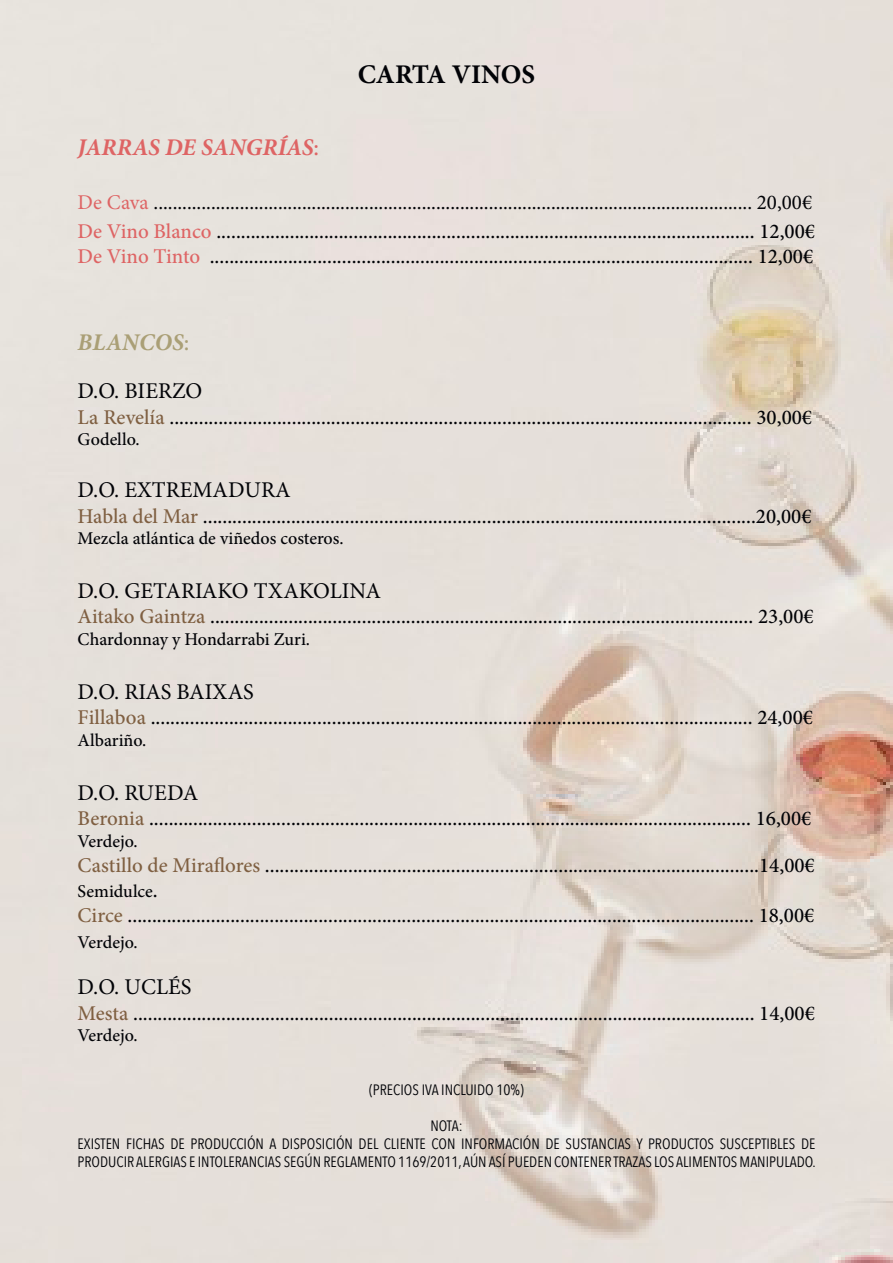
<style>
.page{position:relative;width:893px;height:1263px;background:#fff}
.page>*{position:absolute;margin:0;border:0;box-sizing:border-box;transform-origin:0 0}
.t1{font:700 27px "Minion Pro";color:#010206}
.t2{font:italic 700 24px "Minion Pro";color:#de6464}
.t3{font:italic 700 24px "Minion Pro";color:#aa9f76}
.t4{font:22.5px "Minion Pro";color:#010206}
.t5{font:500 21px "Minion Pro";color:#010206}
.t6{font:21px "Minion Pro";color:#010206}
.t7{font:500 18px "Minion Pro";color:#010206}
.t8{font:15px/18px "Avenir Next Condensed";color:#010206}
.s1{font-weight:500;font-style:normal}
.s2{color:#de6464}
.s3{color:#7f5f41}
.s4{font-size:21px}
</style>
<div class="page">
<img style="left:0;top:0;width:893px;height:1263px">
<p class="t1" style="left:358px;top:56px;width:179px">CARTA VINOS</p>
<p class="t2" style="left:78px;top:131px;width:243px">JARRAS DE SANGRÍAS<span class="s1">:</span></p>
<p class="t6" style="left:78px;top:189px;width:736px"><span class="s2">De Cava</span> ............................................................................................................................. 20,00€</p>
<p class="t5" style="left:78px;top:217px;width:739px"><span class="s2">De Vino Blanco</span> .............................................................................................................. 12,00€</p>
<p class="t5" style="left:78px;top:243px;width:737px"><span class="s2">De Vino Tinto</span> ............................................................................................................... 12,00€</p>
<p class="t3" style="left:78px;top:325px;width:113px">BLANCOS<span class="s1">:</span></p>
<p class="t4" style="left:78px;top:376px;width:126px">D.O. BIERZO</p>
<p class="t5" style="left:78px;top:403px;width:736px"><span class="s3">La Revelía</span> ....................................................................................................................... 30,00€</p>
<p class="t7" style="left:78px;top:427px;width:63px">Godello.</p>
<p class="t4" style="left:78px;top:475px;width:215px">D.O. EXTREMADURA</p>
<p class="t5" style="left:78px;top:502px;width:735px"><span class="s3">Habla del Mar</span> .................................................................................................................20,00€</p>
<p class="t7" style="left:78px;top:526px;width:268px">Mezcla atlántica de viñedos costeros.</p>
<p class="t4" style="left:78px;top:576px;width:305px">D.O. GETARIAKO TXAKOLINA</p>
<p class="t5" style="left:78px;top:603px;width:738px"><span class="s3">Aitako Gaintza</span> ............................................................................................................... 23,00€</p>
<p class="t7" style="left:78px;top:627px;width:234px">Chardonnay y Hondarrabi Zuri.</p>
<p class="t4" style="left:78px;top:677px;width:178px">D.O. RIAS BAIXAS</p>
<p class="t5" style="left:78px;top:703px;width:737px"><span class="s3">Fillaboa</span> ........................................................................................................................... 24,00€</p>
<p class="t7" style="left:78px;top:728px;width:70px">Albariño.</p>
<p class="t4" style="left:78px;top:778px;width:122px">D.O. RUEDA</p>
<p class="t5" style="left:78px;top:804px;width:735px"><span class="s3">Beronia</span> ........................................................................................................................... 16,00€</p>
<p class="t7" style="left:78px;top:829px;width:62px">Verdejo.</p>
<p class="t5" style="left:78px;top:851px;width:739px"><span class="s3">Castillo de Miraflores</span> .....................................................................................................14,00€</p>
<p class="t7" style="left:78px;top:879px;width:82px">Semidulce<span class="s4">.</span></p>
<p class="t5" style="left:78px;top:901px;width:738px"><span class="s3">Circe</span> ................................................................................................................................ 18,00€</p>
<p class="t7" style="left:78px;top:929px;width:62px">Verdejo.</p>
<p class="t4" style="left:78px;top:972px;width:115px">D.O. UCLÉS</p>
<p class="t5" style="left:78px;top:999px;width:739px"><span class="s3">Mesta</span> ............................................................................................................................... 14,00€</p>
<p class="t7" style="left:78px;top:1023px;width:62px">Verdejo.</p>
<p class="t8" style="left:369px;top:1080px;width:156px">(PRECIOS IVA INCLUIDO 10%)</p>
<p class="t8" style="left:430px;top:1116px;width:34px">NOTA:</p>
<p class="t8" style="left:78px;top:1134px;width:740px">EXISTEN FICHAS DE PRODUCCIÓN A DISPOSICIÓN DEL CLIENTE CON INFORMACIÓN DE SUSTANCIAS Y PRODUCTOS SUSCEPTIBLES DE<br>PRODUCIR ALERGIAS E INTOLERANCIAS SEGÚN REGLAMENTO 1169/2011, AÚN ASÍ PUEDEN CONTENER TRAZAS LOS ALIMENTOS MANIPULADO.</p>
</div>
